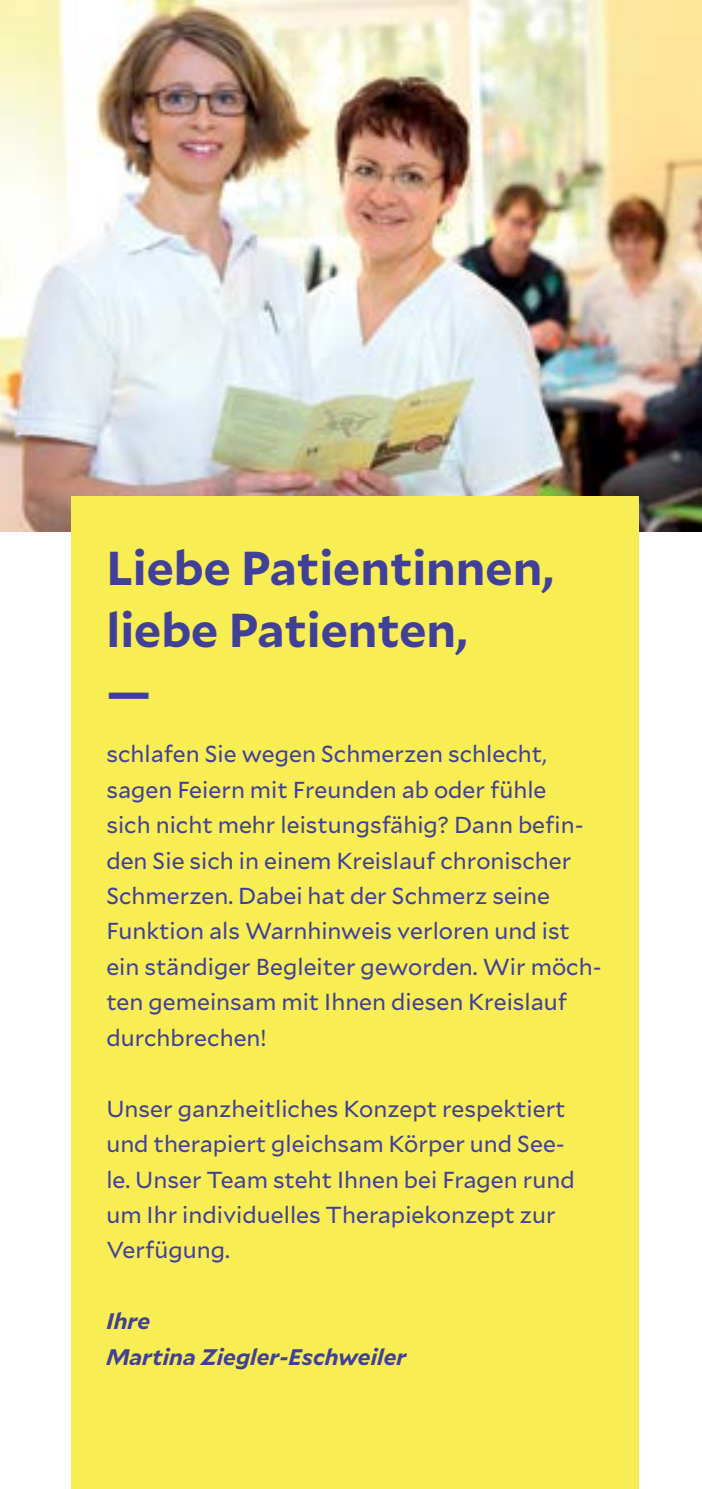
<style>
.page{position:relative;width:702px;height:1489px;background:#fff}
.page>*{position:absolute;margin:0;border:0;box-sizing:border-box;transform-origin:0 0}
.t1{font:700 47.5px/62px "Mallory";color:#414099}
.t2{font:23px/35.5px "Mallory";color:#414099}
.t3{font:italic 700 22.5px/35.5px "Mallory";color:#414099}
</style>
<div class="page">
<img style="left:0;top:0;width:702px;height:531px">
<div style="left:71px;top:496px;width:567px;height:992px;background:#f8ee53"></div>
<h1 class="t1" style="left:106px;top:534px;width:449px">Liebe Patientinnen, liebe Patienten,<br>—</h1>
<p class="t2" style="left:106px;top:735px;width:497px">schlafen Sie wegen Schmerzen schlecht, sagen Feiern mit Freunden ab oder fühle<br>sich nicht mehr leistungsfähig? Dann befin&shy;den Sie sich in einem Kreislauf chronischer Schmerzen. Dabei hat der Schmerz seine Funktion als Warnhinweis verloren und ist ein ständiger Begleiter geworden. Wir möch&shy;ten gemeinsam mit Ihnen diesen Kreislauf durchbrechen!</p>
<p class="t2" style="left:106px;top:1089px;width:470px">Unser ganzheitliches Konzept respektiert und therapiert gleichsam Körper und See&shy;le. Unser Team steht Ihnen bei Fragen rund um Ihr individuelles Therapiekonzept zur Verfügung.</p>
<p class="t3" style="left:106px;top:1302px;width:301px">Ihre<br>Martina Ziegler-Eschweiler</p>
</div>
